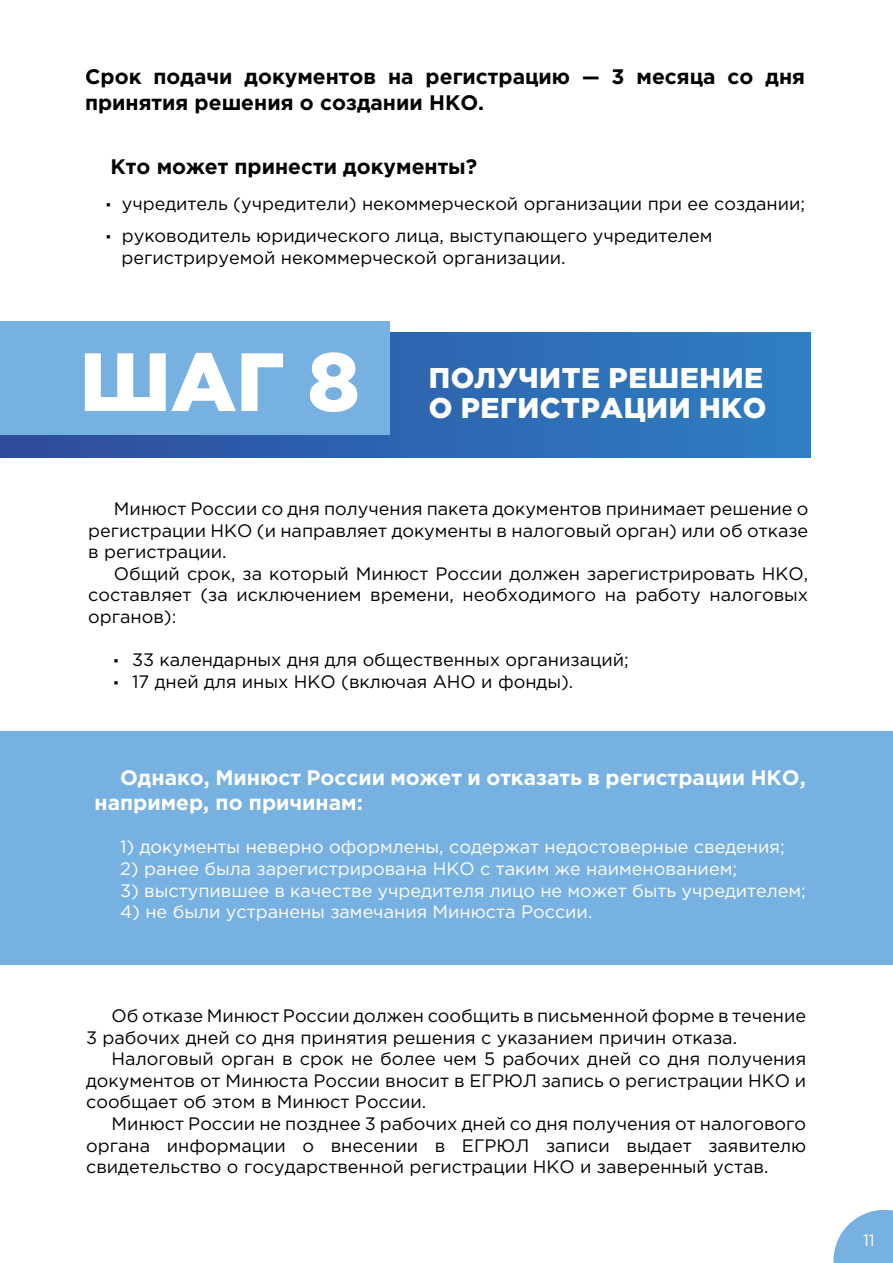
<style>
.page{position:relative;width:893px;height:1263px;background:#fff}
.page>*{position:absolute;margin:0;border:0;box-sizing:border-box;transform-origin:0 0}
.t1{font:900 82.5px "Gotham Pro";color:#fff}
.t2{font:900 28.5px/30px "Gotham Pro";letter-spacing:.02em;color:#fff}
.t3{font:700 21px/25.2px "Gotham Pro";color:#000}
.t4{font:700 21px/25.2px "Gotham Pro";color:#fff}
.t5{font:18px/21.6px "Gotham Pro";color:#000;text-align:justify}
.t6{font:18px "Gotham Pro";color:#fff}
.t7{font:16.5px "Gotham Pro";color:#fff}
.s1{font-size:19.5px;color:#020203}
.s2{font-weight:900;font-size:16.5px;color:#020203}
</style>
<div class="page">
<svg style="left:833px;top:1210px;width:60px;height:53px"></svg>
<div style="left:0;top:333px;width:810px;height:124px;background:linear-gradient(to right,#2d4c9b,#2f7fc2)"></div>
<div style="left:0;top:321px;width:390px;height:114px;background:#77b1e1"></div>
<div style="left:0;top:731px;width:893px;height:234px;background:#77b1e1"></div>
<p class="t3" style="left:85px;top:64px;width:722px">Срок подачи документов на регистрацию <span class="s1">—</span> 3 месяца со дня принятия решения о создании НКО.</p>
<p class="t3" style="left:111px;top:154px;width:368px">Кто может принести документы?</p>
<p class="t5" style="left:106px;top:187px;width:700px;line-height:32.4px"><span class="s2">·</span> учредитель (учредители) некоммерческой организации при ее создании; <span class="s2">·</span> руководитель юридического лица, выступающего учредителем</p>
<p class="t5" style="left:122px;top:246px;width:445px">регистрируемой некоммерческой организации.</p>
<h1 class="t1" style="left:80px;top:334px;width:281px">ШАГ 8</h1>
<h2 class="t2" style="left:429px;top:363px;width:339px">ПОЛУЧИТЕ РЕШЕНИЕ<br>О РЕГИСТРАЦИИ НКО</h2>
<p class="t5" style="left:88px;top:498px;width:721px;text-indent:26px">Минюст России со дня получения пакета документов принимает решение о регистрации НКО (и направляет документы в налоговый орган) или об отказе в регистрации.</p>
<p class="t5" style="left:88px;top:562px;width:722px;text-indent:26px">Общий срок, за который Минюст России должен зарегистрировать НКО, составляет (за исключением времени, необходимого на работу налоговых органов):</p>
<p class="t5" style="left:114px;top:649px;width:516px"><span class="s2">·</span> 33 календарных дня для общественных организаций; <span class="s2">·</span> 17 дней для иных НКО (включая АНО и фонды).</p>
<p class="t4" style="left:95px;top:764px;width:713px;text-indent:26px">Однако, Минюст России может и отказать в регистрации НКО, например, по причинам:</p>
<p class="t6" style="left:120px;top:837px;width:666px">1) документы неверно оформлены, содержат недостоверные сведения;</p>
<p class="t6" style="left:120px;top:859px;width:618px">2) ранее была зарегистрирована НКО с таким же наименованием;</p>
<p class="t6" style="left:120px;top:880px;width:687px">3) выступившее в качестве учредителя лицо не может быть учредителем;</p>
<p class="t6" style="left:120px;top:902px;width:474px">4) не были устранены замечания Минюста России.</p>
<p class="t5" style="left:86px;top:1005px;width:721px;text-indent:26px">Об отказе Минюст России должен сообщить в письменной форме в течение<br>3 рабочих дней со дня принятия решения с указанием причин отказа.</p>
<p class="t5" style="left:86px;top:1048px;width:721px;text-indent:26px">Налоговый орган в срок не более чем 5 рабочих дней со дня получения документов от Минюста России вносит в ЕГРЮЛ запись о регистрации НКО и сообщает об этом в Минюст России.</p>
<p class="t5" style="left:86px;top:1113px;width:721px;text-indent:26px">Минюст России не позднее 3 рабочих дней со дня получения от налогового органа информации о внесении в ЕГРЮЛ записи выдает заявителю свидетельство о государственной регистрации НКО и заверенный устав.</p>
<p class="t7" style="left:863px;top:1231px;width:13px">11</p>
</div>
